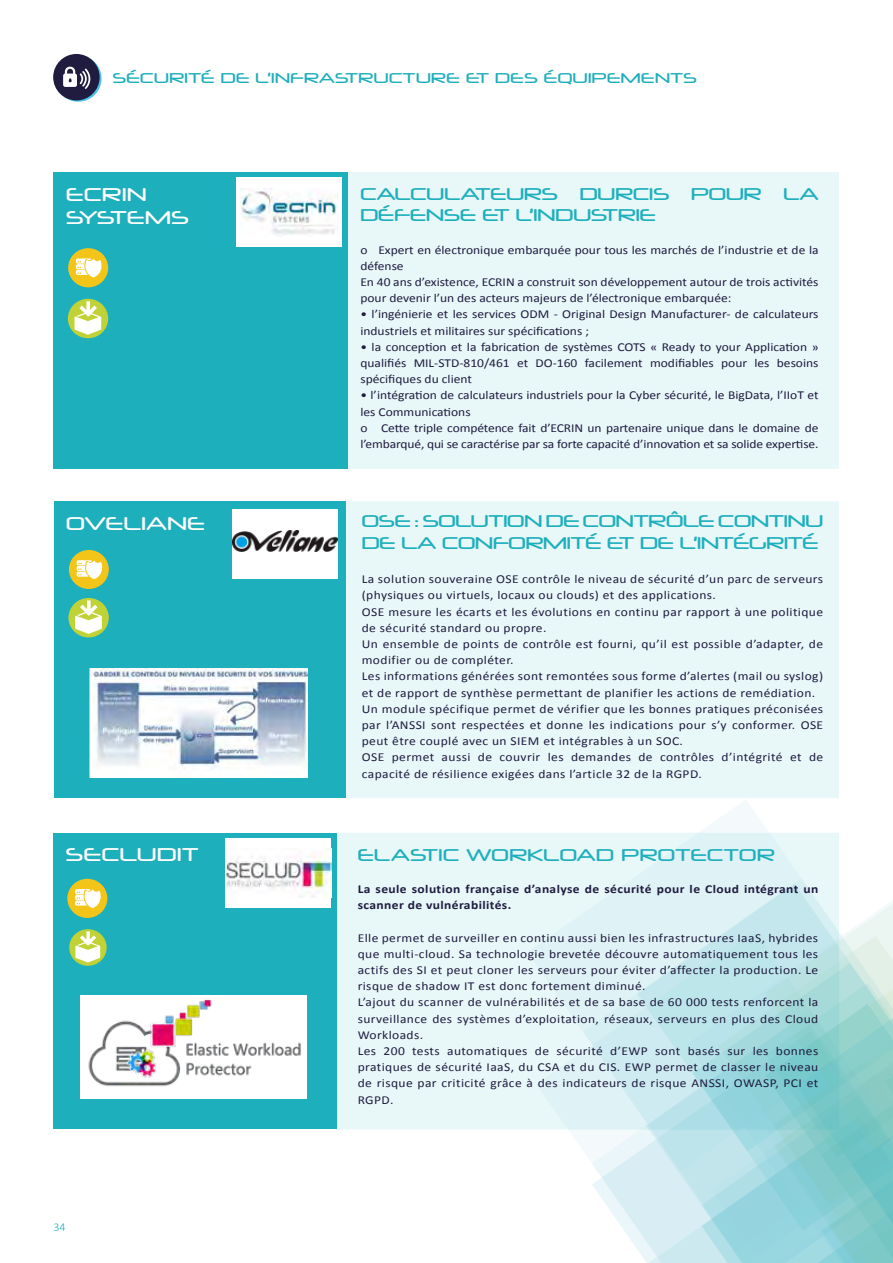
<style>
.page{position:relative;width:893px;height:1263px;background:#fff}
.page>*{position:absolute;margin:0;border:0;box-sizing:border-box;transform-origin:0 0}
.t1{font:17.55px/23.4px "Neuropol";letter-spacing:.03em;color:#fff;scale:1.11 1}
.t2{font:16.2px/21.6px "Neuropol";letter-spacing:-.005em;color:#1eafbc;scale:1.11 1}
.t3{font:16.2px "Neuropol";letter-spacing:.03em;color:#1eafbc;scale:1.11 1}
.t4{font:13.5px "Neuropol";letter-spacing:.03em;color:#1eafbc;scale:1.11 1}
.t5{font:12.15px/16.2px "Calibri";letter-spacing:.03em;color:#1f1c40;scale:1.11 1}
.t6{font:12.15px/16.2px "Calibri";color:#1f1c40;scale:1.11 1}
.t7{font:12.15px/16.2px "Calibri";letter-spacing:-.01em;color:#1f1c40;scale:1.11 1}
.t8{font:700 12.15px/16.2px "Calibri";letter-spacing:.03em;color:#1f1c40;scale:1.11 1}
.t9{font:300 12px "Calibri";color:#1eafbc}
</style>
<div class="page">
<svg style="left:527px;top:800px;width:242px;height:349px"></svg>
<svg style="left:583px;top:1129px;width:64px;height:121px"></svg>
<svg style="left:647px;top:901px;width:246px;height:362px;background:#a4d9dc"></svg>
<div style="left:53px;top:833px;width:283px;height:295px;background:#1eafbc"></div>
<svg style="left:336px;top:833px;width:503px;height:296px;background:#d5eff1"></svg>
<svg style="left:69px;top:929px;width:38px;height:37px"></svg>
<svg style="left:75px;top:929px;width:25px;height:33px"></svg>
<div style="left:54px;top:172px;width:294px;height:297px;background:#1eafbc"></div>
<div style="left:336px;top:172px;width:503px;height:297px;background:#e8f7f8;border:1px solid #1eafbc"></div>
<div style="left:237px;top:178px;width:105px;height:69px;background:#fff"></div>
<img style="left:240px;top:189px;width:98px;height:46px">
<svg style="left:55px;top:55px;width:47px;height:47px"></svg>
<div style="left:53px;top:54px;width:47px;height:46px;background:#1f1c40;border-radius:50%"></div>
<svg style="left:63px;top:67px;width:27px;height:22px"></svg>
<div style="left:54px;top:502px;width:291px;height:296px;background:#1eafbc"></div>
<div style="left:336px;top:501px;width:503px;height:297px;background:#e8f7f8;border:1px solid #1eafbc"></div>
<div style="left:232px;top:509px;width:106px;height:69px;background:#fff"></div>
<img style="left:232px;top:530px;width:106px;height:22px">
<div style="left:69px;top:550px;width:40px;height:39px;background:#f3c518;border-radius:50%"></div>
<svg style="left:77px;top:560px;width:25px;height:19px"></svg>
<div style="left:68px;top:598px;width:41px;height:39px;background:#c0d236;border-radius:50%"></div>
<svg style="left:75px;top:598px;width:27px;height:36px"></svg>
<img style="left:89px;top:668px;width:218px;height:109px">
<div style="left:226px;top:838px;width:105px;height:70px;background:#fff"></div>
<img style="left:226px;top:849px;width:105px;height:49px">
<div style="left:67px;top:879px;width:40px;height:39px;background:#f3c518;border-radius:50%"></div>
<svg style="left:75px;top:889px;width:26px;height:19px"></svg>
<div style="left:80px;top:996px;width:227px;height:103px;background:#fff"></div>
<img style="left:88px;top:999px;width:213px;height:88px">
<div style="left:68px;top:248px;width:40px;height:39px;background:#f3c518;border-radius:50%"></div>
<svg style="left:76px;top:258px;width:26px;height:19px"></svg>
<div style="left:68px;top:299px;width:40px;height:39px;background:#c0d236;border-radius:50%"></div>
<svg style="left:75px;top:298px;width:26px;height:37px"></svg>
<p class="t4" style="left:113px;top:70px;width:528px">SÉCURITÉ DE L’INFRASTRUCTURE ET DES ÉQUIPEMENTS</p>
<h1 class="t1" style="left:66px;top:182px;width:112px">ECRIN<br>SYSTEMS</h1>
<h2 class="t2" style="left:360px;top:182px;width:179px">CALCULATEURS</h2>
<h2 class="t2" style="left:580px;top:182px;width:82px">DURCIS</h2>
<h2 class="t2" style="left:691px;top:182px;width:65px">POUR</h2>
<h2 class="t2" style="left:784px;top:182px;width:33px">LA</h2>
<h2 class="t2" style="left:360px;top:204px;width:268px">DÉFENSE ET L’INDUSTRIE</h2>
<p class="t6" style="left:360px;top:241px;width:414px">o Expert en électronique embarquée pour tous les marchés de l’industrie et de la défense<br>En 40 ans d’existence, ECRIN a construit son développement autour de trois activités pour devenir l’un des acteurs majeurs de l’électronique embarquée:</p>
<p class="t6" style="left:360px;top:306px;width:414px">• l’ingénierie et les services ODM - Original Design Manufacturer- de calculateurs industriels et militaires sur spécifications ;</p>
<p class="t5" style="left:360px;top:339px;width:414px;text-align:justify">• la conception et la fabrication de systèmes COTS « Ready to your Application » qualifiés MIL-STD-810/461 et DO-160 facilement modifiables pour les besoins spécifiques du client</p>
<p class="t7" style="left:360px;top:387px;width:414px">• l’intégration de calculateurs industriels pour la Cyber sécurité, le BigData, l’IIoT et les Communications<br>o Cette triple compétence fait d’ECRIN un partenaire unique dans le domaine de l’embarqué, qui se caractérise par sa forte capacité d’innovation et sa solide expertise.</p>
<h1 class="t1" style="left:66px;top:511px;width:126px">OVELIANE</h1>
<h2 class="t2" style="left:362px;top:510px;width:417px">OSE : SOLUTION DE CONTRÔLE CONTINU<br>DE LA CONFORMITÉ ET DE L’INTÉGRITÉ</h2>
<p class="t5" style="left:362px;top:571px;width:417px">La solution souveraine OSE contrôle le niveau de sécurité d’un parc de serveurs (physiques ou virtuels, locaux ou clouds) et des applications.<br>OSE mesure les écarts et les évolutions en continu par rapport à une politique de sécurité standard ou propre.<br>Un ensemble de points de contrôle est fourni, qu’il est possible d’adapter, de modifier ou de compléter.<br>Les informations générées sont remontées sous forme d’alertes (mail ou syslog) et de rapport de synthèse permettant de planifier les actions de remédiation.<br>Un module spécifique permet de vérifier que les bonnes pratiques préconisées par l’ANSSI sont respectées et donne les indications pour s’y conformer. OSE peut être couplé avec un SIEM et intégrables à un SOC.<br>OSE permet aussi de couvrir les demandes de contrôles d’intégrité et de capacité de résilience exigées dans l’article 32 de la RGPD.</p>
<h1 class="t1" style="left:66px;top:843px;width:121px">SECLUDIT</h1>
<h2 class="t3" style="left:358px;top:845px;width:377px">ELASTIC WORKLOAD PROTECTOR</h2>
<p class="t8" style="left:358px;top:881px;width:417px">La seule solution française d’analyse de sécurité pour le Cloud intégrant un scanner de vulnérabilités.</p>
<p class="t5" style="left:358px;top:929px;width:417px">Elle permet de surveiller en continu aussi bien les infrastructures IaaS, hybrides que multi-cloud. Sa technologie brevetée découvre automatiquement tous les actifs des SI et peut cloner les serveurs pour éviter d’affecter la production. Le risque de shadow IT est donc fortement diminué.<br>L’ajout du scanner de vulnérabilités et de sa base de 60 000 tests renforcent la surveillance des systèmes d’exploitation, réseaux, serveurs en plus des Cloud Workloads.<br>Les 200 tests automatiques de sécurité d’EWP sont basés sur les bonnes pratiques de sécurité IaaS, du CSA et du CIS. EWP permet de classer le niveau de risque par criticité grâce à des indicateurs de risque ANSSI, OWASP, PCI et RGPD.</p>
<p class="t9" style="left:54px;top:1219px;width:14px">34</p>
</div>
